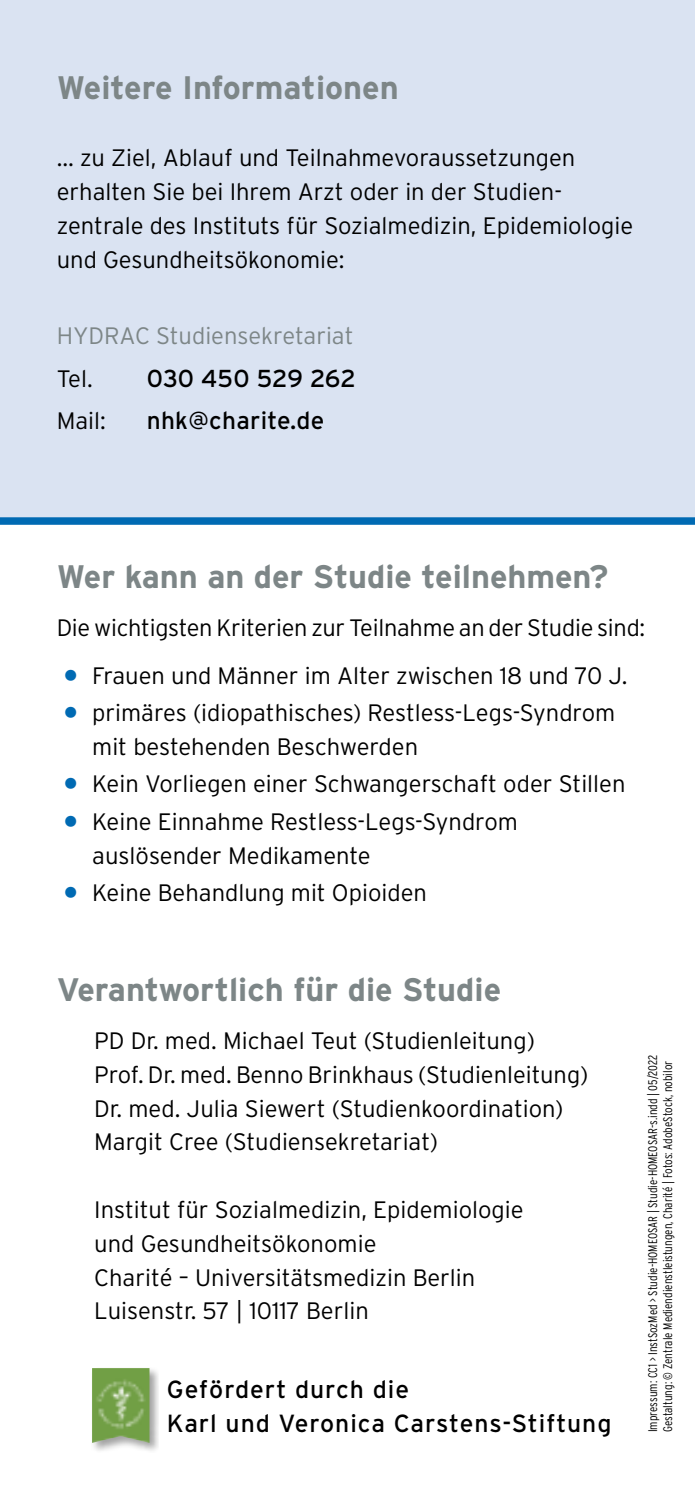
<style>
.page{position:relative;width:695px;height:1489px;background:#fff}
.page>*{position:absolute;margin:0;border:0;box-sizing:border-box;transform-origin:0 0}
.t1{font:700 32.5px "Interstate";color:#7d8687}
.t2{font:24.75px/33.5px "Interstate";letter-spacing:.04em;color:#000}
.t3{font:24.5px "Interstate";letter-spacing:.01em;color:#000}
.t4{font:300 23.75px/33.8px "Interstate";color:#000}
.t5{font:300 23.75px "Interstate";color:#7d8687}
.t6{font:300 condensed 12.5px/15px "Interstate";color:#000}
.s1{font-weight:900;color:#006ab3}
</style>
<div class="page">
<div style="left:0;top:0;width:694px;height:521px;background:#dae3f2"></div>
<div style="left:0;top:517px;width:694px;height:8px;background:#006ab3"></div>
<div style="left:91px;top:1367px;width:68px;height:85px;background:#000;opacity:.37"></div>
<img style="left:92px;top:1367px;width:57px;height:75px">
<h1 class="t1" style="left:57px;top:69px;width:343px">Weitere Informationen</h1>
<p class="t4" style="left:57px;top:141px;width:578px">… zu Ziel, Ablauf und Teilnahmevoraussetzungen erhalten Sie bei Ihrem Arzt oder in der Studien&shy;zentrale des Instituts für Sozialmedizin, Epidemiologie und Gesundheitsökonomie:</p>
<p class="t5" style="left:57px;top:322px;width:298px">HYDRAC Studiensekretariat</p>
<p class="t4" style="left:57px;top:361px;width:38px">Tel.</p>
<p class="t3" style="left:147px;top:364px;width:211px">030 450 529 262</p>
<p class="t4" style="left:57px;top:403px;width:51px">Mail:</p>
<p class="t3" style="left:147px;top:407px;width:179px">nhk@charite.de</p>
<h1 class="t1" style="left:57px;top:558px;width:553px">Wer kann an der Studie teilnehmen?</h1>
<p class="t4" style="left:57px;top:610px;width:590px">Die wichtigsten Kriterien zur Teilnahme an der Studie sind:</p>
<p class="t4" style="left:64px;top:658px;width:565px"><span class="s1">•</span> Frauen und Männer im Alter zwischen 18 und 70 J.</p>
<p class="t4" style="left:92px;top:696px;width:524px;text-indent:-28px"><span class="s1">•</span> primäres (idiopathisches) Restless-Legs-Syndrom mit bestehenden Beschwerden</p>
<p class="t4" style="left:64px;top:767px;width:563px"><span class="s1">•</span> Kein Vorliegen einer Schwangerschaft oder Stillen</p>
<p class="t4" style="left:92px;top:804px;width:427px;text-indent:-28px"><span class="s1">•</span> Keine Einnahme Restless-Legs-Syndrom auslösender Medikamente</p>
<p class="t4" style="left:64px;top:875px;width:364px"><span class="s1">•</span> Keine Behandlung mit Opioiden</p>
<h1 class="t1" style="left:57px;top:971px;width:446px">Verantwortlich für die Studie</h1>
<p class="t4" style="left:94px;top:1023px;width:495px">PD Dr. med. Michael Teut (Studienleitung)<br>Prof. Dr. med. Benno Brinkhaus (Studienleitung)<br>Dr. med. Julia Siewert (Studienkoordination)<br>Margit Cree (Studiensekretariat)</p>
<p class="t4" style="left:94px;top:1192px;width:431px">Institut für Sozialmedizin, Epidemiologie und Gesundheitsökonomie<br>Charité – Universitätsmedizin Berlin Luisenstr. 57 | 10117 Berlin</p>
<p class="t2" style="left:167px;top:1372px;width:446px">Gefördert durch die<br>Karl und Veronica Carstens-Stiftung</p>
<p class="t6" style="left:645px;top:1431px;width:378px;rotate:-90deg">Impressum: CC1 &gt; InstSozMed &gt; Studie-HOMEOSAR | Studie-HOMEOSAR-s.indd | 05/2022<br>Gestaltung: © Zentrale Mediendienstleistungen, Charité | Fotos: AdobeStock, nobilor</p>
</div>
